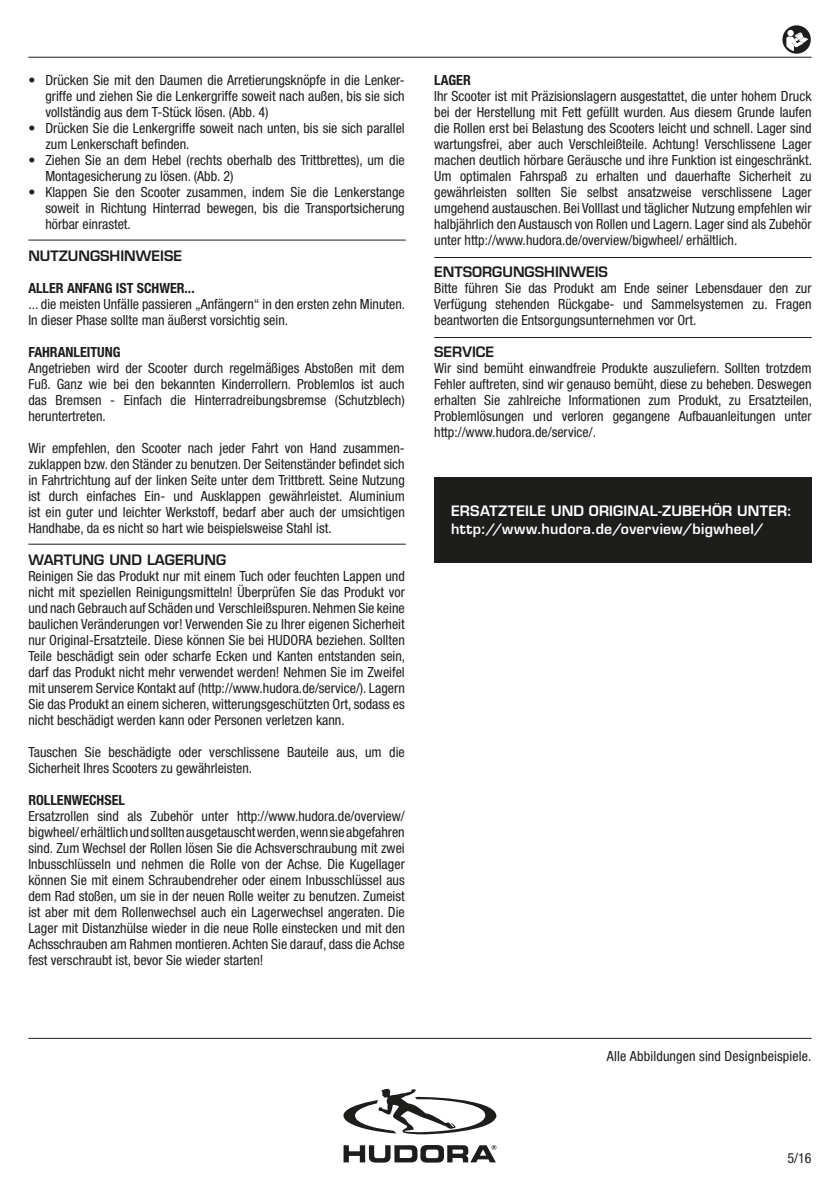
<style>
.page{position:relative;width:840px;height:1191px;background:#fff}
.page>*{position:absolute;margin:0;border:0;box-sizing:border-box;transform-origin:0 0}
.t1{font:condensed 14px/16px "Helvetica Neue";color:#1d1d1b;text-align:justify}
.t2{font:600 14px/18px "Eurostile";letter-spacing:.02em;color:#fff}
.t3{font:600 14px "Eurostile";color:#1d1d1b}
.t4{font:700 condensed 14px "Helvetica Neue";color:#1d1d1b}
</style>
<div class="page">
<hr style="left:28px;top:1037px;width:783px;height:1px;background:#1d1d1b">
<svg style="left:343px;top:1088px;width:153px;height:46px"></svg>
<svg style="left:343px;top:1145px;width:153px;height:18px"></svg>
<hr style="left:28px;top:57px;width:783px;height:1px;background:#1d1d1b">
<hr style="left:28px;top:239px;width:377px;height:1px;background:#1d1d1b">
<hr style="left:28px;top:543px;width:377px;height:1px;background:#1d1d1b">
<hr style="left:434px;top:257px;width:377px;height:1px;background:#1d1d1b">
<hr style="left:434px;top:337px;width:377px;height:1px;background:#1d1d1b">
<svg style="left:782px;top:25px;width:28px;height:29px"></svg>
<div style="left:434px;top:477px;width:377px;height:85px;background:#1d1d1b"></div>
<p class="t1" style="left:45px;top:72px;width:360px;text-indent:-17px">• Drücken Sie mit den Daumen die Arretierungsknöpfe in die Lenker&shy;griffe und ziehen Sie die Lenkergriffe soweit nach außen, bis sie sich vollständig aus dem T-Stück lösen. (Abb. 4)</p>
<p class="t1" style="left:45px;top:120px;width:360px;text-indent:-17px">• Drücken Sie die Lenkergriffe soweit nach unten, bis sie sich parallel zum Lenkerschaft befinden.</p>
<p class="t1" style="left:45px;top:152px;width:360px;text-indent:-17px">• Ziehen Sie an dem Hebel (rechts oberhalb des Trittbrettes), um die<br>Montagesicherung zu lösen. (Abb. 2)</p>
<p class="t1" style="left:45px;top:184px;width:361px;text-indent:-17px">• Klappen Sie den Scooter zusammen, indem Sie die Lenkerstange soweit in Richtung Hinterrad bewegen, bis die Transportsicherung hörbar einrastet.</p>
<p class="t3" style="left:28px;top:247px;width:155px">NUTZUNGSHINWEISE</p>
<p class="t4" style="left:28px;top:279px;width:168px">ALLER ANFANG IST SCHWER...</p>
<p class="t1" style="left:28px;top:296px;width:378px">... die meisten Unfälle passieren „Anfängern“ in den ersten zehn Minuten.<br>In dieser Phase sollte man äußerst vorsichtig sein.</p>
<p class="t4" style="left:28px;top:343px;width:94px">FAHRANLEITUNG</p>
<p class="t1" style="left:28px;top:360px;width:377px">Angetrieben wird der Scooter durch regelmäßiges Abstoßen mit dem Fuß. Ganz wie bei den bekannten Kinderrollern. Problemlos ist auch das Bremsen - Einfach die Hinterradreibungsbremse (Schutzblech) heruntertreten.</p>
<p class="t1" style="left:28px;top:440px;width:378px">Wir empfehlen, den Scooter nach jeder Fahrt von Hand zusammen&shy;zuklappen bzw. den Ständer zu benutzen. Der Seitenständer befindet sich in Fahrtrichtung auf der linken Seite unter dem Trittbrett. Seine Nutzung ist durch einfaches Ein- und Ausklappen gewährleistet. Aluminium ist ein guter und leichter Werkstoff, bedarf aber auch der umsichtigen Handhabe, da es nicht so hart wie beispielsweise Stahl ist.</p>
<p class="t3" style="left:28px;top:551px;width:199px">WARTUNG UND LAGERUNG</p>
<p class="t1" style="left:28px;top:568px;width:378px">Reinigen Sie das Produkt nur mit einem Tuch oder feuchten Lappen und nicht mit speziellen Reinigungsmitteln! Überprüfen Sie das Produkt vor und nach Gebrauch auf Schäden und Verschleißspuren. Nehmen Sie keine baulichen Veränderungen vor! Verwenden Sie zu Ihrer eigenen Sicherheit nur Original-Ersatzteile. Diese können Sie bei HUDORA beziehen. Sollten Teile beschädigt sein oder scharfe Ecken und Kanten entstanden sein, darf das Produkt nicht mehr verwendet werden! Nehmen Sie im Zweifel mit unserem Service Kontakt auf (http://www.hudora.de/service/). Lagern Sie das Produkt an einem sicheren, witterungsgeschützten Ort, sodass es nicht beschädigt werden kann oder Personen verletzen kann.</p>
<p class="t1" style="left:28px;top:744px;width:377px">Tauschen Sie beschädigte oder verschlissene Bauteile aus, um die<br>Sicherheit Ihres Scooters zu gewährleisten.</p>
<p class="t4" style="left:28px;top:791px;width:98px">ROLLENWECHSEL</p>
<p class="t1" style="left:28px;top:808px;width:378px">Ersatzrollen sind als Zubehör unter http://www.hudora.de/overview/ bigwheel/ erhältlich und sollten ausgetauscht werden, wenn sie abgefahren sind. Zum Wechsel der Rollen lösen Sie die Achsverschraubung mit zwei Inbusschlüsseln und nehmen die Rolle von der Achse. Die Kugellager können Sie mit einem Schraubendreher oder einem Inbusschlüssel aus dem Rad stoßen, um sie in der neuen Rolle weiter zu benutzen. Zumeist ist aber mit dem Rollenwechsel auch ein Lagerwechsel angeraten. Die Lager mit Distanzhülse wieder in die neue Rolle einstecken und mit den Achsschrauben am Rahmen montieren. Achten Sie darauf, dass die Achse fest verschraubt ist, bevor Sie wieder starten!</p>
<p class="t4" style="left:434px;top:71px;width:38px">LAGER</p>
<p class="t1" style="left:434px;top:88px;width:379px">Ihr Scooter ist mit Präzisionslagern ausgestattet, die unter hohem Druck bei der Herstellung mit Fett gefüllt wurden. Aus diesem Grunde laufen die Rollen erst bei Belastung des Scooters leicht und schnell. Lager sind wartungsfrei, aber auch Verschleißteile. Achtung! Verschlissene Lager machen deutlich hörbare Geräusche und ihre Funktion ist eingeschränkt.<br>Um optimalen Fahrspaß zu erhalten und dauerhafte Sicherheit zu gewährleisten sollten Sie selbst ansatzweise verschlissene Lager umgehend austauschen. Bei Volllast und täglicher Nutzung empfehlen wir halbjährlich den Austausch von Rollen und Lagern. Lager sind als Zubehör unter http://www.hudora.de/overview/bigwheel/ erhältlich.</p>
<p class="t3" style="left:434px;top:263px;width:175px">ENTSORGUNGSHINWEIS</p>
<p class="t1" style="left:434px;top:280px;width:378px">Bitte führen Sie das Produkt am Ende seiner Lebensdauer den zur Verfügung stehenden Rückgabe- und Sammelsystemen zu. Fragen beantworten die Entsorgungsunternehmen vor Ort.</p>
<p class="t3" style="left:434px;top:343px;width:62px">SERVICE</p>
<p class="t1" style="left:434px;top:360px;width:379px">Wir sind bemüht einwandfreie Produkte auszuliefern. Sollten trotzdem Fehler auftreten, sind wir genauso bemüht, diese zu beheben. Deswegen erhalten Sie zahlreiche Informationen zum Produkt, zu Ersatzteilen, Problemlösungen und verloren gegangene Aufbauanleitungen unter http://www.hudora.de/service/.</p>
<p class="t2" style="left:451px;top:502px;width:342px">ERSATZTEILE UND ORIGINAL-ZUBEHÖR UNTER: http://www.hudora.de/overview/bigwheel/</p>
<p class="t1" style="left:606px;top:1048px;width:206px">Alle Abbildungen sind Designbeispiele.</p>
<p class="t1" style="left:787px;top:1150px;width:26px">5/16</p>
</div>
